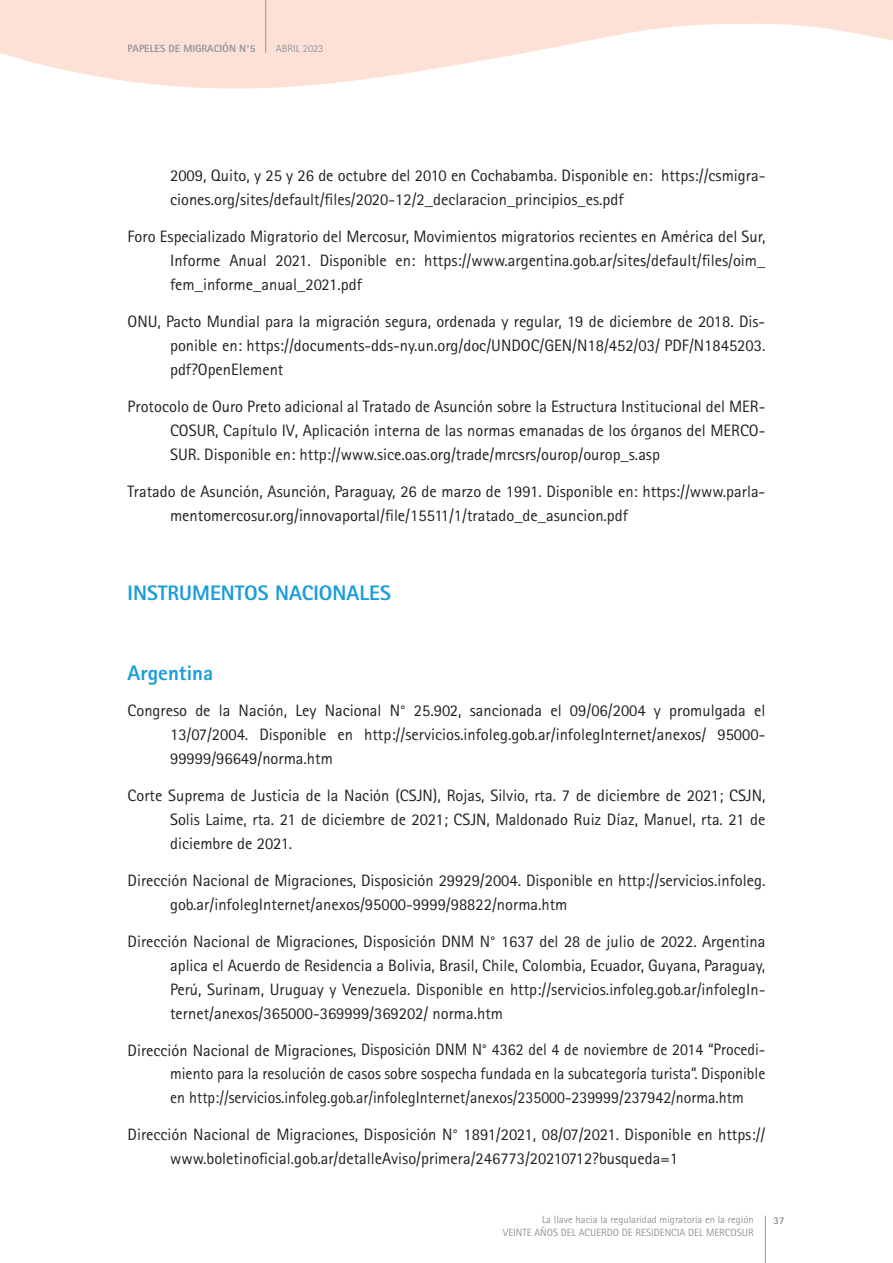
<style>
.page{position:relative;width:893px;height:1263px;background:#fff}
.page>*{position:absolute;margin:0;border:0;box-sizing:border-box;transform-origin:0 0}
.t1{font:800 21px "Rotis Sans Serif Std";color:#1b9dd9}
.t2{font:16.5px/24px "Rotis Sans Serif Std";color:#231f20;text-align:justify}
.t3{font:10.5px/12.6px "Rotis Sans Serif Std";color:#939598;text-align:right}
.t4{font:800 10.5px "Rotis Sans Serif Std";color:#939598}
</style>
<div class="page">
<svg style="left:0;top:0;width:893px;height:89px;fill:#fde1d7"></svg>
<hr style="left:265px;top:0;width:1px;height:53px;background:#939598">
<hr style="left:765px;top:1215px;width:1px;height:48px;background:#939598">
<p class="t4" style="left:128px;top:42px;width:130px">PAPELES DE MIGRACIÓN N°5</p>
<p class="t3" style="left:276px;top:42px;width:49px">ABRIL 2023</p>
<p class="t2" style="left:170px;top:164px;width:597px">2009, Quito, y 25 y 26 de octubre del 2010 en Cochabamba. Disponible en: https://csmigra&shy;ciones.org/sites/default/files/2020-12/2_declaracion_principios_es.pdf</p>
<p class="t2" style="left:170px;top:225px;width:597px;text-indent:-43px">Foro Especializado Migratorio del Mercosur, Movimientos migratorios recientes en América del Sur, Informe Anual 2021. Disponible en: https://www.argentina.gob.ar/sites/default/files/oim_ fem_informe_anual_2021.pdf</p>
<p class="t2" style="left:170px;top:309px;width:597px;text-indent:-43px">ONU, Pacto Mundial para la migración segura, ordenada y regular, 19 de diciembre de 2018. Dis&shy;ponible en: https://documents-dds-ny.un.org/doc/UNDOC/GEN/N18/452/03/ PDF/N1845203. pdf?OpenElement</p>
<p class="t2" style="left:170px;top:394px;width:597px;text-indent:-43px">Protocolo de Ouro Preto adicional al Tratado de Asunción sobre la Estructura Institucional del MER-COSUR, Capítulo IV, Aplicación interna de las normas emanadas de los órganos del MERCO-SUR. Disponible en: http://www.sice.oas.org/trade/mrcsrs/ourop/ourop_s.asp</p>
<p class="t2" style="left:170px;top:479px;width:597px;text-indent:-43px">Tratado de Asunción, Asunción, Paraguay, 26 de marzo de 1991. Disponible en: https://www.parla&shy;mentomercosur.org/innovaportal/file/15511/1/tratado_de_asuncion.pdf</p>
<p class="t1" style="left:128px;top:580px;width:265px">INSTRUMENTOS NACIONALES</p>
<p class="t1" style="left:128px;top:659px;width:87px">Argentina</p>
<p class="t2" style="left:170px;top:699px;width:597px;text-indent:-43px">Congreso de la Nación, Ley Nacional N° 25.902, sancionada el 09/06/2004 y promulgada el 13/07/2004. Disponible en http://servicios.infoleg.gob.ar/infolegInternet/anexos/ 95000- 99999/96649/norma.htm</p>
<p class="t2" style="left:170px;top:783px;width:597px;text-indent:-43px">Corte Suprema de Justicia de la Nación (CSJN), Rojas, Silvio, rta. 7 de diciembre de 2021; CSJN, Solis Laime, rta. 21 de diciembre de 2021; CSJN, Maldonado Ruiz Díaz, Manuel, rta. 21 de diciembre de 2021.</p>
<p class="t2" style="left:170px;top:868px;width:597px;text-indent:-43px">Dirección Nacional de Migraciones, Disposición 29929/2004. Disponible en http://servicios.infoleg. gob.ar/infolegInternet/anexos/95000-9999/98822/norma.htm</p>
<p class="t2" style="left:170px;top:929px;width:597px;text-indent:-43px">Dirección Nacional de Migraciones, Disposición DNM N° 1637 del 28 de julio de 2022. Argentina aplica el Acuerdo de Residencia a Bolivia, Brasil, Chile, Colombia, Ecuador, Guyana, Paraguay, Perú, Surinam, Uruguay y Venezuela. Disponible en http://servicios.infoleg.gob.ar/infolegIn&shy;ternet/anexos/365000-369999/369202/ norma.htm</p>
<p class="t2" style="left:170px;top:1038px;width:597px;text-indent:-43px">Dirección Nacional de Migraciones, Disposición DNM N° 4362 del 4 de noviembre de 2014 “Procedi&shy;miento para la resolución de casos sobre sospecha fundada en la subcategoría turista”. Disponible en http://servicios.infoleg.gob.ar/infolegInternet/anexos/235000-239999/237942/norma.htm</p>
<p class="t2" style="left:170px;top:1122px;width:597px;text-indent:-43px">Dirección Nacional de Migraciones, Disposición N° 1891/2021, 08/07/2021. Disponible en https:// www.boletinoficial.gob.ar/detalleAviso/primera/246773/20210712?busqueda=1</p>
<p class="t3" style="left:503px;top:1213px;width:252px">La llave hacia la regularidad migratoria en la región<br>VEINTE AÑOS DEL ACUERDO DE RESIDENCIA DEL MERCOSUR</p>
<p class="t4" style="left:773px;top:1213px;width:13px">37</p>
</div>
